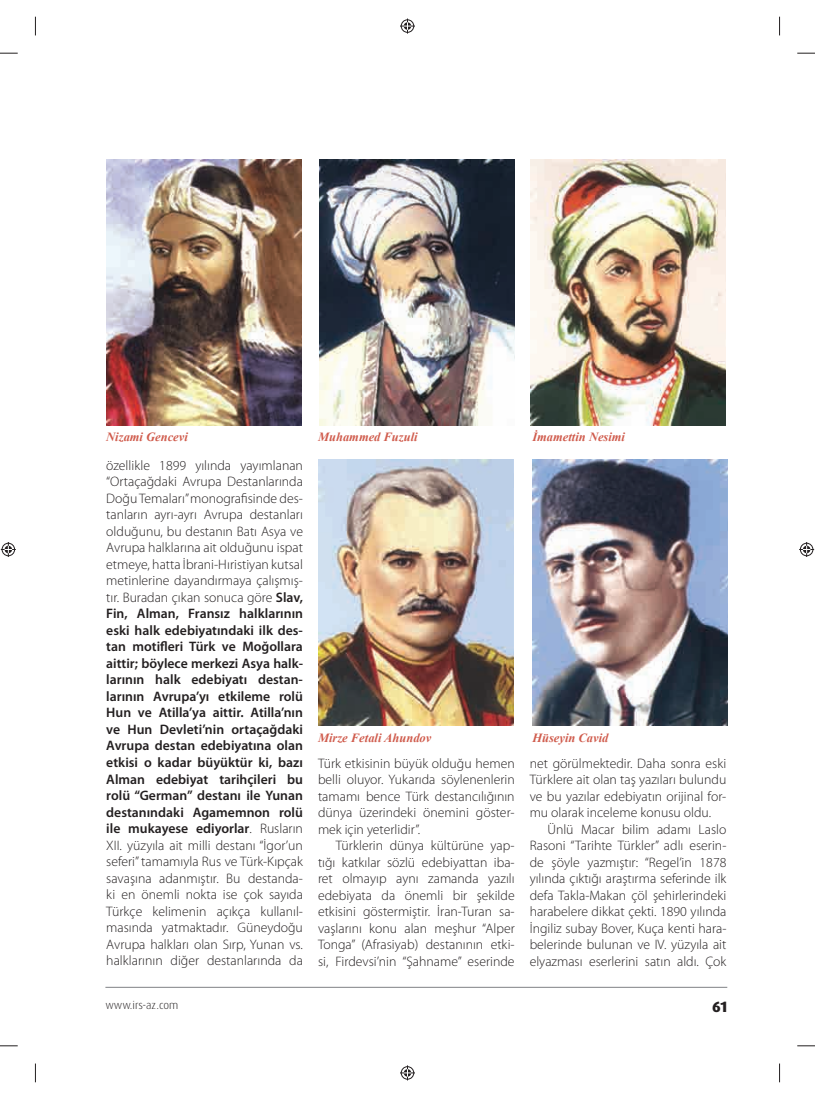
<style>
.page{position:relative;width:815px;height:1099px;background:#fff}
.page>*{position:absolute;margin:0;border:0;box-sizing:border-box;transform-origin:0 0}
.t1{font:800 15px "Dax Pro";color:#231f20}
.t2{font:300 13.75px/16.5px "Myriad Pro";color:#231f20;text-align:justify}
.t3{font:italic 700 12.5px "Times New Roman";color:#d05c4d}
.t4{font:300 11.25px "Dax Pro";color:#231f20}
.s1{font-weight:600}
</style>
<div class="page">
<hr style="left:105px;top:986px;width:622px;height:1px;background:#808285">
<img style="left:106px;top:160px;width:195px;height:266px">
<img style="left:320px;top:160px;width:195px;height:266px">
<img style="left:530px;top:160px;width:195px;height:266px">
<img style="left:319px;top:459px;width:195px;height:266px">
<img style="left:532px;top:459px;width:195px;height:266px">
<svg style="left:0;top:52px;width:18px;height:2px"></svg>
<svg style="left:797px;top:52px;width:18px;height:2px"></svg>
<svg style="left:0;top:1045px;width:18px;height:1px"></svg>
<svg style="left:797px;top:1045px;width:18px;height:1px"></svg>
<svg style="left:35px;top:17px;width:1px;height:18px"></svg>
<svg style="left:35px;top:1063px;width:1px;height:19px"></svg>
<svg style="left:779px;top:17px;width:1px;height:18px"></svg>
<svg style="left:779px;top:1063px;width:1px;height:19px"></svg>
<svg style="left:400px;top:19px;width:15px;height:15px"></svg>
<svg style="left:400px;top:1065px;width:15px;height:15px"></svg>
<svg style="left:1px;top:542px;width:15px;height:15px"></svg>
<svg style="left:799px;top:542px;width:15px;height:15px"></svg>
<p class="t3" style="left:106px;top:428px;width:83px">Nizami Gencevi</p>
<p class="t3" style="left:318px;top:428px;width:101px">Muhammed Fuzuli</p>
<p class="t2" style="left:106px;top:457px;width:198px">özellikle 1899 yılında yayımlanan “Ortaçağdaki Avrupa Destanlarında Doğu Temaları” monografisinde des&shy;tanların ayrı-ayrı Avrupa destanları olduğunu, bu destanın Batı Asya ve Avrupa halklarına ait olduğunu ispat etmeye, hatta İbrani-Hıristiyan kutsal metinlerine dayandırmaya çalışmış&shy;tır. Buradan çıkan sonuca göre <span class="s1">Slav, Fin, Alman, Fransız halklarının eski halk edebiyatındaki ilk des&shy;tan motifleri Türk ve Moğollara aittir; böylece merkezi Asya halk&shy;larının halk edebiyatı destan&shy;larının Avrupa’yı etkileme rolü Hun ve Atilla’ya aittir. Atilla’nın ve Hun Devleti’nin ortaçağdaki Avrupa destan edebiyatına olan etkisi o kadar büyüktür ki, bazı Alman edebiyat tarihçileri bu rolü “German” destanı ile Yunan destanındaki Agamemnon rolü ile mukayese ediyorlar</span>. Rusların XII. yüzyıla ait milli destanı “İgor’un seferi” tamamıyla Rus ve Türk-Kıpçak savaşına adanmıştır. Bu destanda&shy;ki en önemli nokta ise çok sayıda Türkçe kelimenin açıkça kullanıl&shy;masında yatmaktadır. Güneydoğu Avrupa halkları olan Sırp, Yunan vs. halklarının diğer destanlarında da</p>
<p class="t3" style="left:318px;top:728px;width:115px">Mirze Fetali Ahundov</p>
<p class="t2" style="left:318px;top:755px;width:198px">Türk etkisinin büyük olduğu hemen belli oluyor. Yukarıda söylenenlerin tamamı bence Türk destancılığının dünya üzerindeki önemini göster&shy;mek için yeterlidir”.</p>
<p class="t2" style="left:318px;top:837px;width:198px;text-indent:18px">Türklerin dünya kültürüne yap&shy;tığı katkılar sözlü edebiyattan iba&shy;ret olmayıp aynı zamanda yazılı edebiyata da önemli bir şekilde etkisini göstermiştir. İran-Turan sa&shy;vaşlarını konu alan meşhur “Alper Tonga” (Afrasiyab) destanının etki&shy;si, Firdevsi’nin “Şahname” eserinde</p>
<p class="t3" style="left:532px;top:430px;width:94px">İmamettin Nesimi</p>
<p class="t3" style="left:532px;top:728px;width:78px">Hüseyin Cavid</p>
<p class="t2" style="left:530px;top:755px;width:198px">net görülmektedir. Daha sonra eski Türklere ait olan taş yazıları bulundu ve bu yazılar edebiyatın orijinal for&shy;mu olarak inceleme konusu oldu.</p>
<p class="t2" style="left:530px;top:821px;width:198px;text-indent:18px">Ünlü Macar bilim adamı Laslo Rasoni “Tarihte Türkler” adlı eserin&shy;de şöyle yazmıştır: “Regel’in 1878 yılında çıktığı araştırma seferinde ilk defa Takla-Makan çöl şehirlerindeki harabelere dikkat çekti. 1890 yılında İngiliz subay Bover, Kuça kenti hara&shy;belerinde bulunan ve IV. yüzyıla ait elyazması eserlerini satın aldı. Çok</p>
<p class="t4" style="left:105px;top:997px;width:75px">www.irs-az.com</p>
<p class="t1" style="left:712px;top:996px;width:17px">61</p>
</div>
